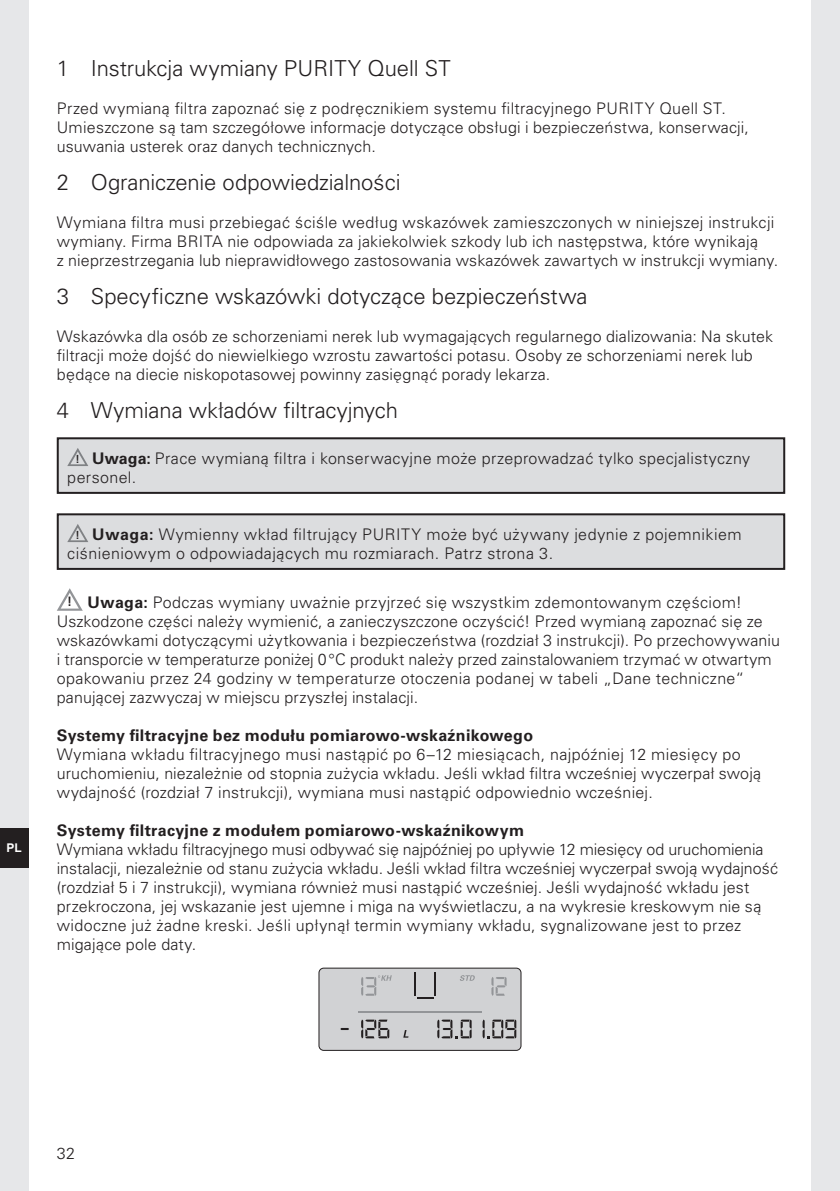
<style>
.page{position:relative;width:840px;height:1191px;background:#fff}
.page>*{position:absolute;margin:0;border:0;box-sizing:border-box;transform-origin:0 0}
.t1{font:300 22px "Univers LTCYR 45";letter-spacing:-.005em;color:#231f20}
.t2{font:300 16px/19px "Univers LTCYR 45";letter-spacing:.015em;color:#231f20}
.t3{font:700 16px "Univers LTCYR 65";letter-spacing:.02em;color:#231f20}
.t4{font:700 12px "Arial";color:#fff}
.s1{font-family:"Univers LTCYR 65";font-weight:700;font-size:11.2px}
.s2{font-family:"Univers LTCYR 65";font-weight:700}
.s3{font-family:"Univers LTCYR 65";font-weight:700;font-size:13px}
</style>
<div class="page">
<div style="left:0;top:0;width:28px;height:1191px;background:#e6e7e9"></div>
<div style="left:0;top:828px;width:28px;height:39px;background:#231f20"></div>
<div style="left:811px;top:0;width:28px;height:1191px;background:#e6e7e9"></div>
<div style="left:58px;top:438px;width:725px;height:55px;background:#dcdddf"></div>
<svg style="left:67px;top:448px;width:21px;height:18px"></svg>
<div style="left:57px;top:437px;width:727px;height:57px;border:2px solid #231f20"></div>
<div style="left:58px;top:514px;width:725px;height:55px;background:#dcdddf"></div>
<svg style="left:67px;top:524px;width:21px;height:18px"></svg>
<div style="left:57px;top:513px;width:727px;height:57px;border:2px solid #231f20"></div>
<svg style="left:57px;top:588px;width:26px;height:23px"></svg>
<div style="left:319px;top:968px;width:201px;height:82px;background:#d1d2d4;border-radius:5px"></div>
<div style="left:318px;top:967px;width:203px;height:83px;border:1px solid #231f20;border-radius:5px"></div>
<hr style="left:358px;top:1011px;width:123px;height:2px;background:#939598">
<svg style="left:403px;top:1030px;width:5px;height:7px"></svg>
<svg style="left:460px;top:975px;width:15px;height:6px"></svg>
<svg style="left:414px;top:972px;width:21px;height:26px"></svg>
<svg style="left:361px;top:975px;width:30px;height:20px"></svg>
<svg style="left:491px;top:977px;width:15px;height:18px"></svg>
<svg style="left:340px;top:1028px;width:9px;height:2px"></svg>
<svg style="left:361px;top:1019px;width:28px;height:19px"></svg>
<svg style="left:437px;top:1019px;width:34px;height:19px"></svg>
<svg style="left:482px;top:1019px;width:34px;height:19px"></svg>
<p class="t4" style="left:7px;top:840px;width:17px">PL</p>
<h1 class="t1" style="left:57px;top:53px;width:395px">1 Instrukcja wymiany PURITY Quell ST</h1>
<p class="t2" style="left:57px;top:98px;width:693px">Przed wymianą filtra zapoznać się z podręcznikiem systemu filtracyjnego PURITY Quell ST.<br>Umieszczone są tam szczegółowe informacje dotyczące obsługi i bezpieczeństwa, konserwacji, usuwania usterek oraz danych technicznych.</p>
<h1 class="t1" style="left:57px;top:167px;width:345px">2 Ograniczenie odpowiedzialności</h1>
<p class="t2" style="left:57px;top:212px;width:722px">Wymiana filtra musi przebiegać ściśle według wskazówek zamieszczonych w niniejszej instrukcji wymiany. Firma BRITA nie odpowiada za jakiekolwiek szkody lub ich następstwa, które wynikają<br>z nieprzestrzegania lub nieprawidłowego zastosowania wskazówek zawartych w instrukcji wymiany.</p>
<h1 class="t1" style="left:57px;top:281px;width:532px">3 Specyficzne wskazówki dotyczące bezpieczeństwa</h1>
<p class="t2" style="left:57px;top:326px;width:717px">Wskazówka dla osób ze schorzeniami nerek lub wymagających regularnego dializowania: Na skutek filtracji może dojść do niewielkiego wzrostu zawartości potasu. Osoby ze schorzeniami nerek lub będące na diecie niskopotasowej powinny zasięgnąć porady lekarza.</p>
<h1 class="t1" style="left:57px;top:395px;width:343px">4 Wymiana wkładów filtracyjnych</h1>
<p class="t2" style="left:67px;top:449px;width:684px;text-indent:8px"><span class="s1">!</span> <span class="s2">Uwaga:</span> Prace wymianą filtra i konserwacyjne może przeprowadzać tylko specjalistyczny personel.</p>
<p class="t2" style="left:67px;top:525px;width:675px;text-indent:8px"><span class="s1">!</span> <span class="s2">Uwaga:</span> Wymienny wkład filtrujący PURITY może być używany jedynie z pojemnikiem ciśnieniowym o odpowiadających mu rozmiarach. Patrz strona 3.</p>
<p class="t2" style="left:57px;top:592px;width:724px;text-indent:10px"><span class="s3">!</span> <span class="s2">Uwaga:</span> Podczas wymiany uważnie przyjrzeć się wszystkim zdemontowanym częściom!<br>Uszkodzone części należy wymienić, a zanieczyszczone oczyścić! Przed wymianą zapoznać się ze wskazówkami dotyczącymi użytkowania i bezpieczeństwa (rozdział 3 instrukcji). Po przechowywaniu i transporcie w temperaturze poniżej 0°C produkt należy przed zainstalowaniem trzymać w otwartym opakowaniu przez 24 godziny w temperaturze otoczenia podanej w tabeli „Dane techniczne“ panującej zazwyczaj w miejscu przyszłej instalacji.</p>
<p class="t3" style="left:57px;top:724px;width:477px">Systemy filtracyjne bez modułu pomiarowo-wskaźnikowego</p>
<p class="t2" style="left:57px;top:744px;width:705px">Wymiana wkładu filtracyjnego musi nastąpić po 6–12 miesiącach, najpóźniej 12 miesięcy po uruchomieniu, niezależnie od stopnia zużycia wkładu. Jeśli wkład filtra wcześniej wyczerpał swoją wydajność (rozdział 7 instrukcji), wymiana musi nastąpić odpowiednio wcześniej.</p>
<p class="t3" style="left:57px;top:819px;width:468px">Systemy filtracyjne z modułem pomiarowo-wskaźnikowym</p>
<p class="t2" style="left:57px;top:839px;width:722px">Wymiana wkładu filtracyjnego musi odbywać się najpóźniej po upływie 12 miesięcy od uruchomienia instalacji, niezależnie od stanu zużycia wkładu. Jeśli wkład filtra wcześniej wyczerpał swoją wydajność (rozdział 5 i 7 instrukcji), wymiana również musi nastąpić wcześniej. Jeśli wydajność wkładu jest przekroczona, jej wskazanie jest ujemne i miga na wyświetlaczu, a na wykresie kreskowym nie są widoczne już żadne kreski. Jeśli upłynął termin wymiany wkładu, sygnalizowane jest to przez migające pole daty.</p>
<p class="t2" style="left:57px;top:1143px;width:20px">32</p>
</div>
